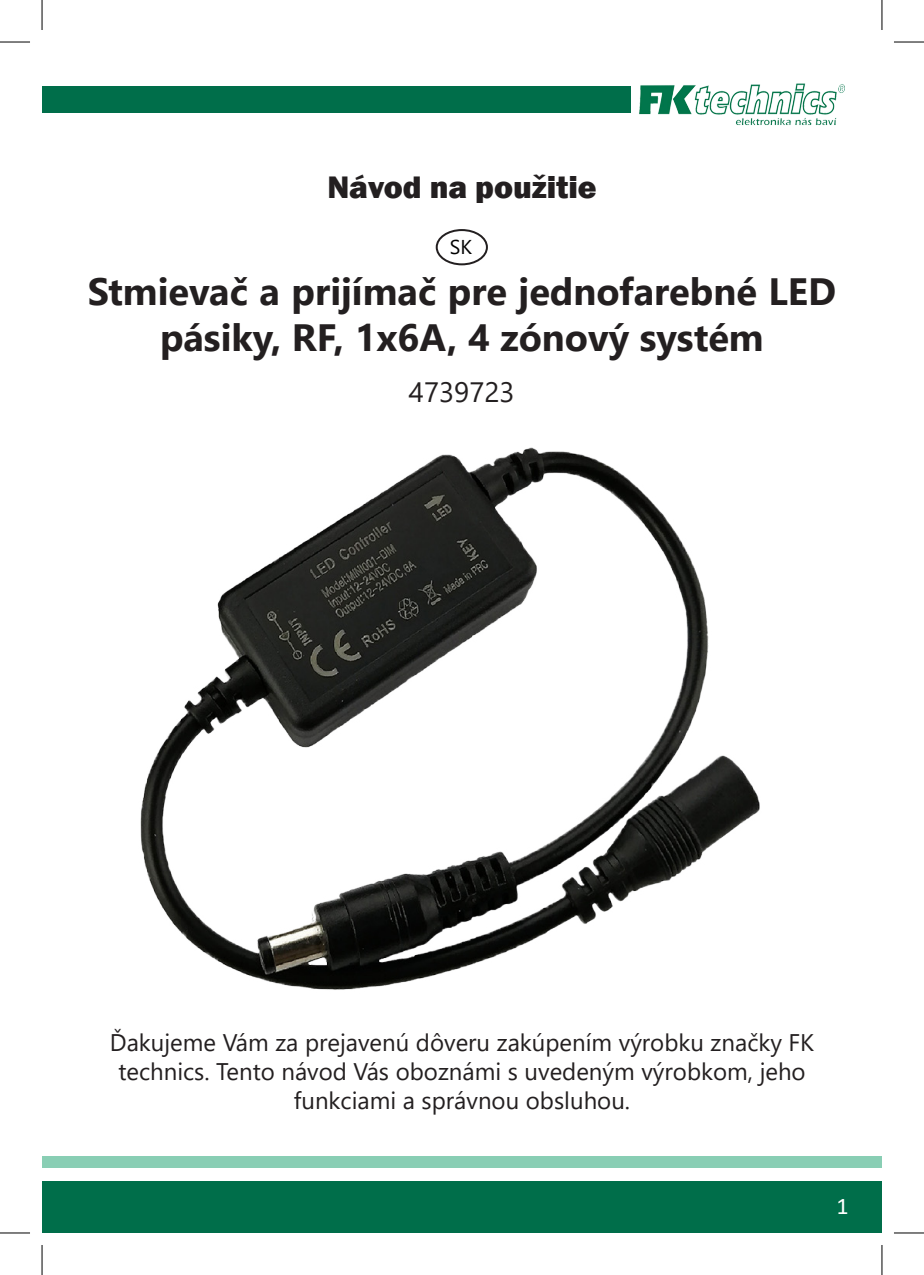
<style>
.page{position:relative;width:924px;height:1275px;background:#fff}
.page>*{position:absolute;margin:0;border:0;box-sizing:border-box;transform-origin:0 0}
.t1{font:700 38px/45.6px "Segoe UI";color:#231f20;text-align:center}
.t2{font:800 32px "Franklin Gothic";color:#231f20}
.t3{font:28px "Segoe UI";color:#231f20}
.t4{font:24px/28.8px "Segoe UI";color:#231f20;text-align:center}
.t5{font:24px "Calibri";color:#fff}
.popisky{font:20px "Segoe UI";color:#000}
</style>
<div class="page">
<div style="left:42px;top:1182px;width:839px;height:51px;background:#006e4a"></div>
<img style="left:630px;top:83px;width:215px;height:42px">
<div style="left:42px;top:86px;width:587px;height:26px;background:#006e4a"></div>
<div style="left:42px;top:1156px;width:839px;height:11px;background:#89ceb4"></div>
<div style="left:435px;top:229px;width:52px;height:36px;border:2px solid #231f20;border-radius:50%"></div>
<img style="left:140px;top:447px;width:620px;height:543px">
<hr style="left:0;top:42px;width:30px;height:1px;background:#000">
<hr style="left:893px;top:42px;width:30px;height:1px;background:#000">
<hr style="left:0;top:1232px;width:30px;height:1px;background:#000">
<hr style="left:893px;top:1232px;width:30px;height:1px;background:#000">
<hr style="left:42px;top:0;width:1px;height:30px;background:#000">
<hr style="left:42px;top:1245px;width:1px;height:30px;background:#000">
<hr style="left:881px;top:0;width:1px;height:30px;background:#000">
<hr style="left:881px;top:1245px;width:1px;height:30px;background:#000">
<p class="t2" style="left:327px;top:167px;width:271px">Návod na použitie</p>
<p class="popisky" style="left:449px;top:228px;width:24px">SK</p>
<p class="t1" style="left:88px;top:266px;width:749px">Stmievač a prijímač pre jednofarebné LED pásiky, RF, 1x6A, 4 zónový systém</p>
<p class="t3" style="left:409px;top:366px;width:107px">4739723</p>
<p class="t4" style="left:110px;top:1026px;width:705px">Ďakujeme Vám za prejavenú dôveru zakúpením výrobku značky FK technics. Tento návod Vás oboznámi s uvedeným výrobkom, jeho funkciami a správnou obsluhou.</p>
<p class="t5" style="left:836px;top:1189px;width:14px">1</p>
</div>
